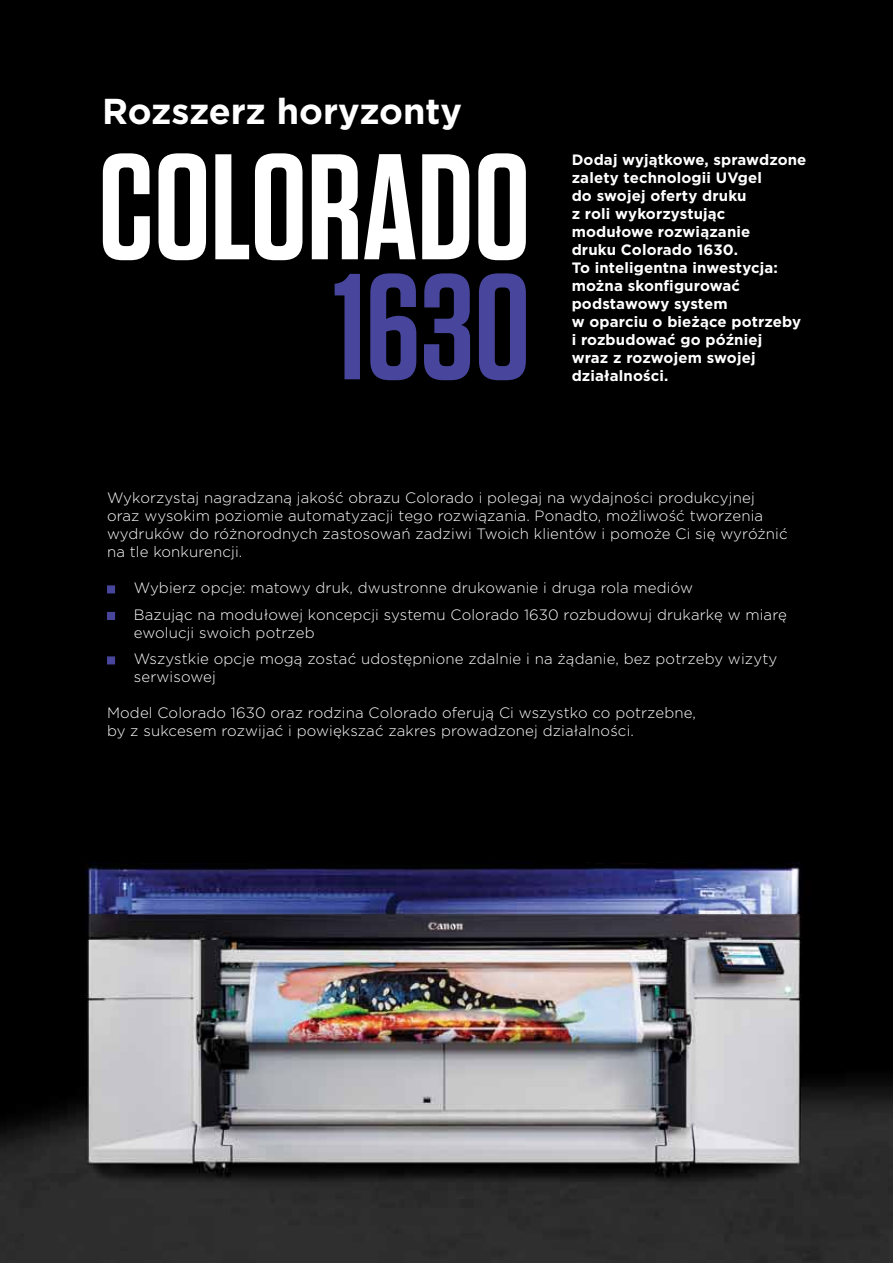
<style>
.page{position:relative;width:893px;height:1263px;background:#fff}
.page>*{position:absolute;margin:0;border:0;box-sizing:border-box;transform-origin:0 0}
.t1{font:600 150px "Tungsten";color:#fff}
.t2{font:600 150px "Tungsten";color:#48469c}
.t3{font:700 36px "Gotham";color:#fff}
.t4{font:300 15px/18px "Gotham";letter-spacing:.01em;color:#fff}
.t5{font:700 15px/18px "Gotham";letter-spacing:.01em;color:#fff}
</style>
<div class="page">
<img style="left:0;top:0;width:893px;height:1263px">
<div style="left:107px;top:585px;width:8px;height:8px;background:#48469c;border:2px solid #48469c"></div>
<div style="left:107px;top:612px;width:8px;height:8px;background:#48469c"></div>
<div style="left:107px;top:656px;width:8px;height:8px;background:#48469c;border:2px solid #48469c"></div>
<h2 class="t3" style="left:102px;top:87px;width:361px">Rozszerz horyzonty</h2>
<h1 class="t1" style="left:98px;top:128px;width:433px">COLORADO</h1>
<h1 class="t2" style="left:334px;top:248px;width:198px">1630</h1>
<p class="t5" style="left:572px;top:150px;width:236px">Dodaj wyjątkowe, sprawdzone zalety technologii UVgel<br>do swojej oferty druku<br>z roli wykorzystując modułowe rozwiązanie<br>druku Colorado 1630.<br>To inteligentna inwestycja: można skonfigurować podstawowy system<br>w oparciu o bieżące potrzeby i rozbudować go później<br>wraz z rozwojem swojej działalności.</p>
<p class="t4" style="left:107px;top:489px;width:682px">Wykorzystaj nagradzaną jakość obrazu Colorado i polegaj na wydajności produkcyjnej oraz wysokim poziomie automatyzacji tego rozwiązania. Ponadto, możliwość tworzenia wydruków do różnorodnych zastosowań zadziwi Twoich klientów i pomoże Ci się wyróżnić na tle konkurencji.</p>
<p class="t4" style="left:134px;top:574px;width:655px;line-height:26.5px">Wybierz opcje: matowy druk, dwustronne drukowanie i druga rola mediów<br>Bazując na modułowej koncepcji systemu Colorado 1630 rozbudowuj drukarkę w miarę</p>
<p class="t4" style="left:134px;top:619px;width:645px;line-height:26.5px">ewolucji swoich potrzeb<br>Wszystkie opcje mogą zostać udostępnione zdalnie i na żądanie, bez potrzeby wizyty</p>
<p class="t4" style="left:134px;top:668px;width:83px">serwisowej</p>
<p class="t4" style="left:107px;top:704px;width:590px">Model Colorado 1630 oraz rodzina Colorado oferują Ci wszystko co potrzebne, by z sukcesem rozwijać i powiększać zakres prowadzonej działalności.</p>
</div>
